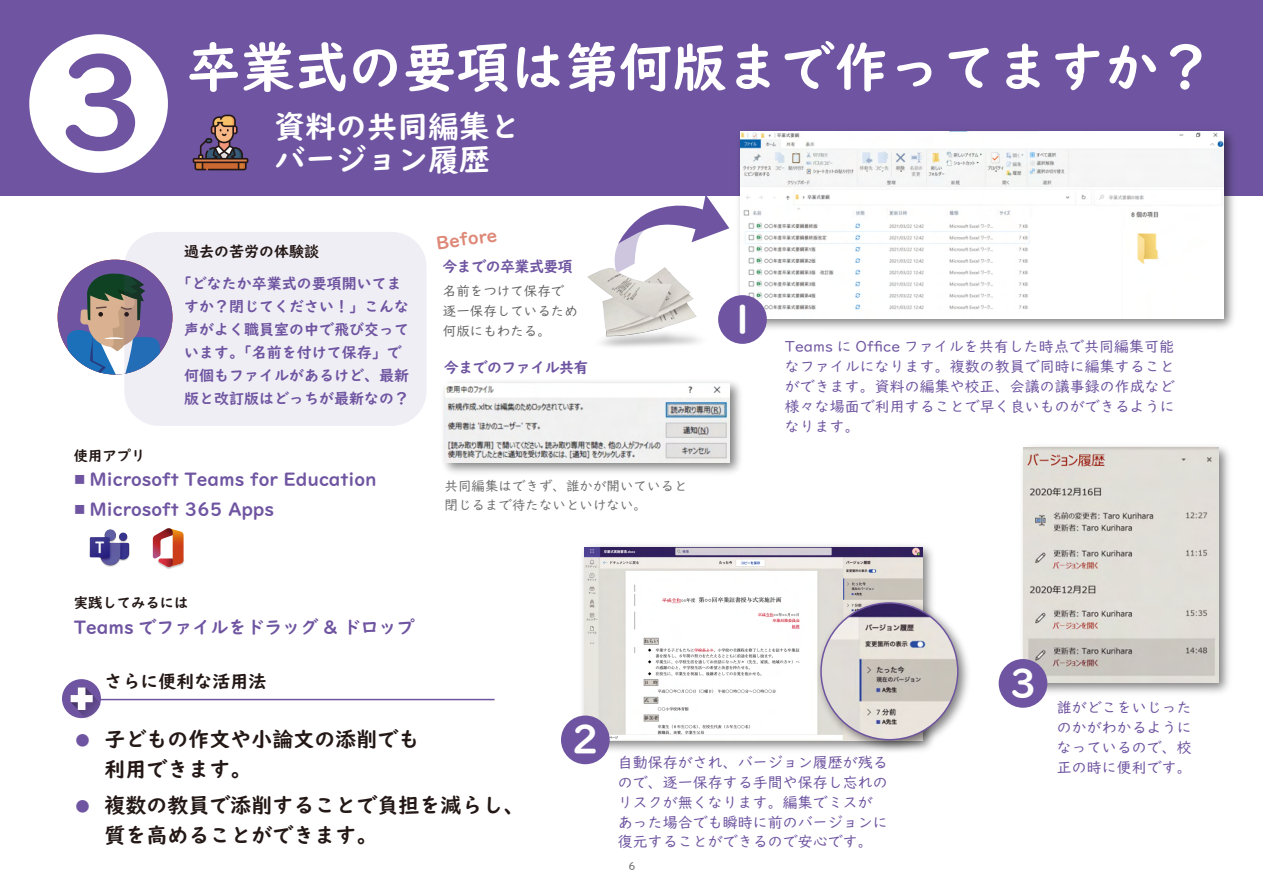
<style>
.page{position:relative;width:1263px;height:893px;background:#fff}
.page>*{position:absolute;margin:0;border:0;box-sizing:border-box;transform-origin:0 0}
.t1{font:700 128.1px "UD Digi Kyokasho Std";color:#6f55a1}
.t2{font:700 54px "UD Digi Kyokasho Std";color:#fff}
.t3{font:700 38.85px "UD Digi Kyokasho Std";color:#fff}
.t4{font:700 30.75px/32.8px "UD Digi Kyokasho Std";color:#fff}
.t5{font:700 21px/30px "UD Digi Kyokasho Std";color:#231815}
.t6{font:700 18px "UD Digi Kyokasho Std";color:#6f55a1}
.t7{font:700 18px "UD Digi Kyokasho Std";color:#231815}
.t8{font:700 17.85px "UD Digi Kyokasho Std";color:#de8877}
.t9{font:15px/19.8px "UD Digi Kyokasho Std";color:#6f55a1;text-align:justify}
.t10{font:700 15px/22.8px "UD Digi Kyokasho Std";color:#6f55a1;text-align:center}
.t11{font:700 15px "UD Digi Kyokasho Std";letter-spacing:-.04em;color:#6f55a1}
.t12{font:700 15px "UD Digi Kyokasho Std";color:#231815}
.t13{font:700 14.4px "UD Digi Kyokasho Std";color:#231815}
.t14{font:13.5px/19.8px "UD Digi Kyokasho Std";color:#727171}
.t15{font:13.5px/19.8px "UD Digi Kyokasho Std";color:#686666}
.t16{font:500 10.5px "UD Digi Kyokasho Std";color:#727171}
.s1{font-size:12px}
</style>
<div class="page">
<div style="left:58px;top:260px;width:114px;height:114px;background:#6f55a1;border-radius:50%"></div>
<svg style="left:66px;top:274px;width:58px;height:100px"></svg>
<img style="left:1016px;top:446px;width:213px;height:254px">
<img style="left:1024px;top:448px;width:194px;height:235px">
<img style="left:582px;top:545px;width:351px;height:212px">
<img style="left:585px;top:548px;width:338px;height:192px">
<svg style="left:124px;top:232px;width:303px;height:194px;background:#e6e4ee"></svg>
<div style="left:0;top:0;width:1263px;height:196px;background:#6f55a1"></div>
<div style="left:29px;top:34px;width:139px;height:139px;background:#fff;border-radius:50%"></div>
<hr style="left:75px;top:699px;width:420px;height:1px;background:#6f55a1">
<svg style="left:614px;top:196px;width:115px;height:68px"></svg>
<div style="left:62px;top:679px;width:39px;height:39px;background:#6f55a1;border-radius:50%"></div>
<svg style="left:71px;top:687px;width:31px;height:32px"></svg>
<svg style="left:193px;top:115px;width:55px;height:55px"></svg>
<div style="left:561px;top:715px;width:49px;height:49px;background:#6f55a1;border-radius:50%"></div>
<div style="left:999px;top:659px;width:48px;height:49px;background:#6f55a1;border-radius:50%"></div>
<img style="left:733px;top:131px;width:501px;height:202px">
<img style="left:741px;top:132px;width:483px;height:186px">
<img style="left:443px;top:381px;width:298px;height:92px">
<img style="left:446px;top:383px;width:284px;height:79px">
<div style="left:718px;top:295px;width:49px;height:49px;background:#6f55a1;border-radius:50%"></div>
<img style="left:812px;top:594px;width:156px;height:163px">
<img style="left:821px;top:603px;width:137px;height:137px;border-radius:68px">
<img style="left:587px;top:264px;width:113px;height:83px">
<svg style="left:153px;top:528px;width:31px;height:39px"></svg>
<img style="left:89px;top:529px;width:41px;height:38px">
<h1 class="t1" style="left:55px;top:4px;width:92px">3</h1>
<h2 class="t2" style="left:186px;top:25px;width:1027px">卒業式の要項は第何版まで作ってますか？</h2>
<h3 class="t4" style="left:275px;top:110px;width:248px">資料の共同編集とバージョン履歴</h3>
<p class="t12" style="left:184px;top:240px;width:136px">過去の苦労の体験談</p>
<p class="t10" style="left:177px;top:272px;width:234px">「どなたか卒業式の要項開いてますか？閉じてください！」こんな声がよく職員室の中で飛び交っています。「名前を付けて保存」で何個もファイルがあるけど、最新版と改訂版はどっちが最新なの？</p>
<p class="t13" style="left:74px;top:444px;width:73px">使用アプリ</p>
<p class="t6" style="left:74px;top:465px;width:304px"><span class="s1">■</span> Microsoft Teams for Education</p>
<p class="t6" style="left:74px;top:495px;width:202px"><span class="s1">■</span> Microsoft 365 Apps</p>
<p class="t8" style="left:434px;top:230px;width:63px;rotate:-8deg">Before</p>
<p class="t11" style="left:443px;top:255px;width:132px">今までの卒業式要項</p>
<p class="t15" style="left:443px;top:281px;width:136px">名前をつけて保存で逐一保存しているため何版にもわたる。</p>
<p class="t11" style="left:444px;top:356px;width:146px">今までのファイル共有</p>
<p class="t14" style="left:445px;top:475px;width:244px">共同編集はできず、誰かが開いていると閉じるまで待たないといけない。</p>
<p class="t13" style="left:74px;top:591px;width:116px">実践してみるには</p>
<p class="t6" style="left:74px;top:613px;width:343px">Teams でファイルをドラッグ &amp; ドロップ</p>
<p class="t7" style="left:104px;top:667px;width:163px">さらに便利な活用法</p>
<h3 class="t3" style="left:729px;top:289px;width:29px">1</h3>
<p class="t9" style="left:785px;top:337px;width:391px">Teams に Office ファイルを共有した時点で共同編集可能なファイルになります。複数の教員で同時に編集することができます。資料の編集や校正、会議の議事録の作成など様々な場面で利用することで早く良いものができるようになります。</p>
<h3 class="t3" style="left:1009px;top:653px;width:29px">3</h3>
<p class="t10" style="left:75px;top:729px;width:16px">●</p>
<p class="t10" style="left:75px;top:795px;width:16px">●</p>
<h3 class="t5" style="left:104px;top:724px;width:316px">子どもの作文や小論文の添削でも利用できます。</h3>
<h3 class="t5" style="left:104px;top:790px;width:421px">複数の教員で添削することで負担を減らし、質を高めることができます。</h3>
<h3 class="t3" style="left:572px;top:710px;width:29px">2</h3>
<p class="t9" style="left:618px;top:752px;width:271px;text-align:left">自動保存がされ、バージョン履歴が残るので、逐一保存する手間や保存し忘れのリスクが無くなります。編集でミスがあった場合でも瞬時に前のバージョンに復元することができるので安心です。</p>
<p class="t16" style="left:628px;top:858px;width:9px">6</p>
<p class="t9" style="left:1057px;top:697px;width:136px">誰がどこをいじったのかがわかるようになっているので、校正の時に便利です。</p>
</div>
